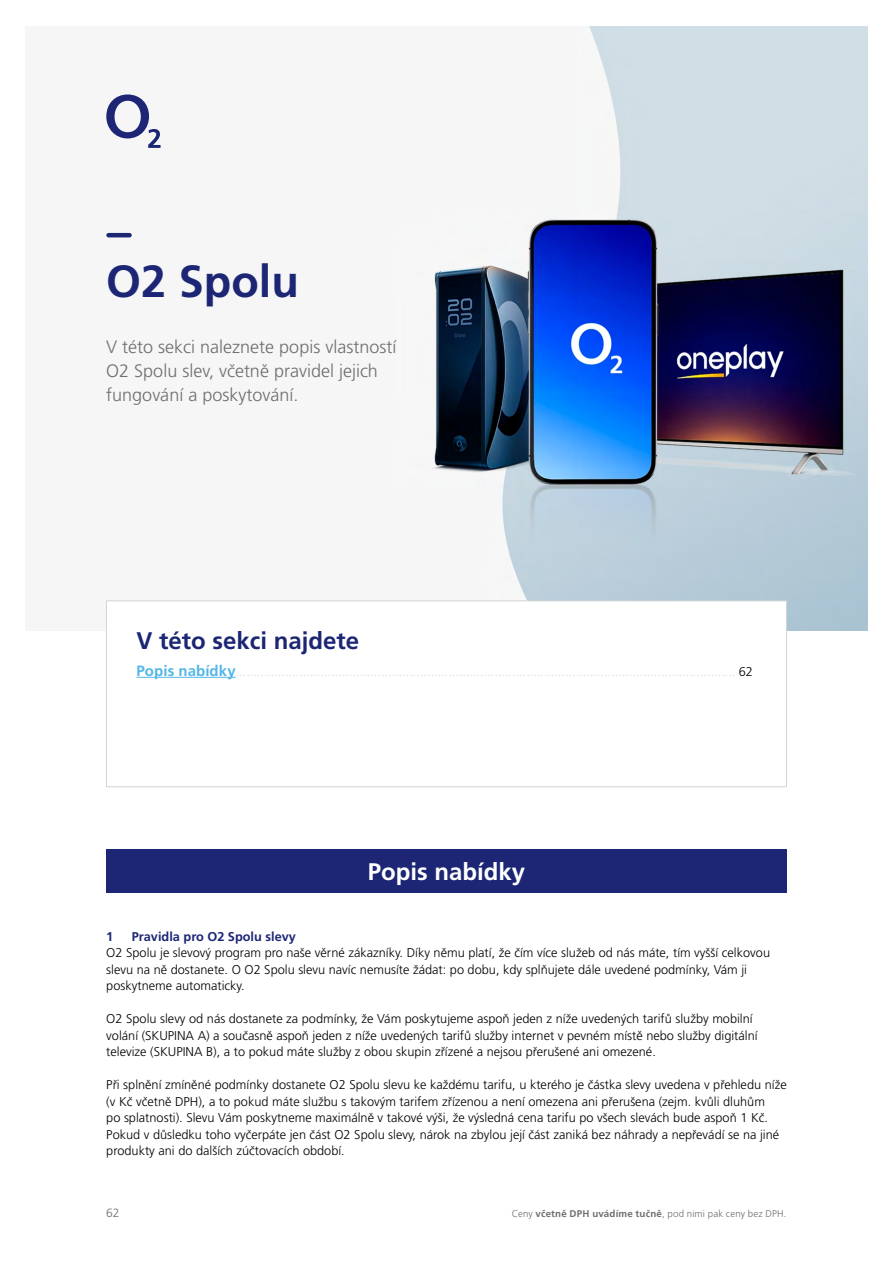
<style>
.page{position:relative;width:893px;height:1263px;background:#fff}
.page>*{position:absolute;margin:0;border:0;box-sizing:border-box;transform-origin:0 0}
.t1{font:700 45px "Frutiger CE";color:#1c2674}
.t2{font:700 24px "Frutiger CE";color:#1c2674}
.t3{font:700 24px "Frutiger CE";color:#fff}
.t4{font:300 18px/24px "Frutiger CE";color:#6d6e71}
.t5{font:300 12.75px/16.5px "Frutiger CE";color:#000}
.t6{font:300 12.75px "Frutiger CE";color:#d1d3d4}
.t7{font:700 12.75px "Frutiger CE";color:#1c2674}
.t8{font:300 12px "Frutiger CE";color:#6d6e71}
.t9{font:300 9.75px "Frutiger CE";letter-spacing:.01em;color:#6d6e71}
.s1{font-weight:700;font-size:15px;color:#54b6e7}
.s2{color:#000}
.s3{font-weight:700}
</style>
<div class="page">
<img style="left:106px;top:27px;width:761px;height:603px">
<svg style="left:106px;top:80px;width:55px;height:68px"></svg>
<div style="left:106px;top:601px;width:680px;height:186px;background:#fff"></div>
<hr style="left:136px;top:677px;width:100px;height:1px;background:#54b6e7">
<div style="left:106px;top:601px;width:681px;height:186px;border:1px solid #d1d3d4"></div>
<div style="left:106px;top:849px;width:681px;height:44px;background:#1c2674"></div>
<hr style="left:109px;top:233px;width:21px;height:4px;background:#1c2674">
<h1 class="t1" style="left:106px;top:255px;width:194px">O2 Spolu</h1>
<h3 class="t4" style="left:106px;top:334px;width:292px">V této sekci naleznete popis vlastností<br>O2 Spolu slev, včetně pravidel jejich fungování a poskytování.</h3>
<h2 class="t2" style="left:136px;top:627px;width:224px">V této sekci najdete</h2>
<p class="t6" style="left:136px;top:664px;width:618px"><span class="s1">Popis nabídky</span>............................................................................................................................................. <span class="s2">62</span></p>
<h2 class="t3" style="left:368px;top:858px;width:159px">Popis nabídky</h2>
<p class="t7" style="left:106px;top:929px;width:9px">1</p>
<p class="t7" style="left:132px;top:929px;width:166px">Pravidla pro O2 Spolu slevy</p>
<p class="t5" style="left:106px;top:945px;width:665px">O2 Spolu je slevový program pro naše věrné zákazníky. Díky němu platí, že čím více služeb od nás máte, tím vyšší celkovou slevu na ně dostanete. O O2 Spolu slevu navíc nemusíte žádat: po dobu, kdy splňujete dále uvedené podmínky, Vám ji poskytneme automaticky.</p>
<p class="t5" style="left:106px;top:1011px;width:653px">O2 Spolu slevy od nás dostanete za podmínky, že Vám poskytujeme aspoň jeden z níže uvedených tarifů služby mobilní volání (SKUPINA A) a současně aspoň jeden z níže uvedených tarifů služby internet v pevném místě nebo služby digitální televize (SKUPINA B), a to pokud máte služby z obou skupin zřízené a nejsou přerušené ani omezené.</p>
<p class="t5" style="left:106px;top:1077px;width:682px">Při splnění zmíněné podmínky dostanete O2 Spolu slevu ke každému tarifu, u kterého je částka slevy uvedena v přehledu níže (v Kč včetně DPH), a to pokud máte službu s takovým tarifem zřízenou a není omezena ani přerušena (zejm. kvůli dluhům<br>po splatnosti). Slevu Vám poskytneme maximálně v takové výši, že výsledná cena tarifu po všech slevách bude aspoň 1 Kč.<br>Pokud v důsledku toho vyčerpáte jen část O2 Spolu slevy, nárok na zbylou její část zaniká bez náhrady a nepřevádí se na jiné produkty ani do dalších zúčtovacích období.</p>
<p class="t8" style="left:106px;top:1206px;width:15px">62</p>
<p class="t9" style="left:512px;top:1208px;width:276px">Ceny <span class="s3">včetně DPH uvádíme tučně</span>, pod nimi pak ceny bez DPH.</p>
</div>
